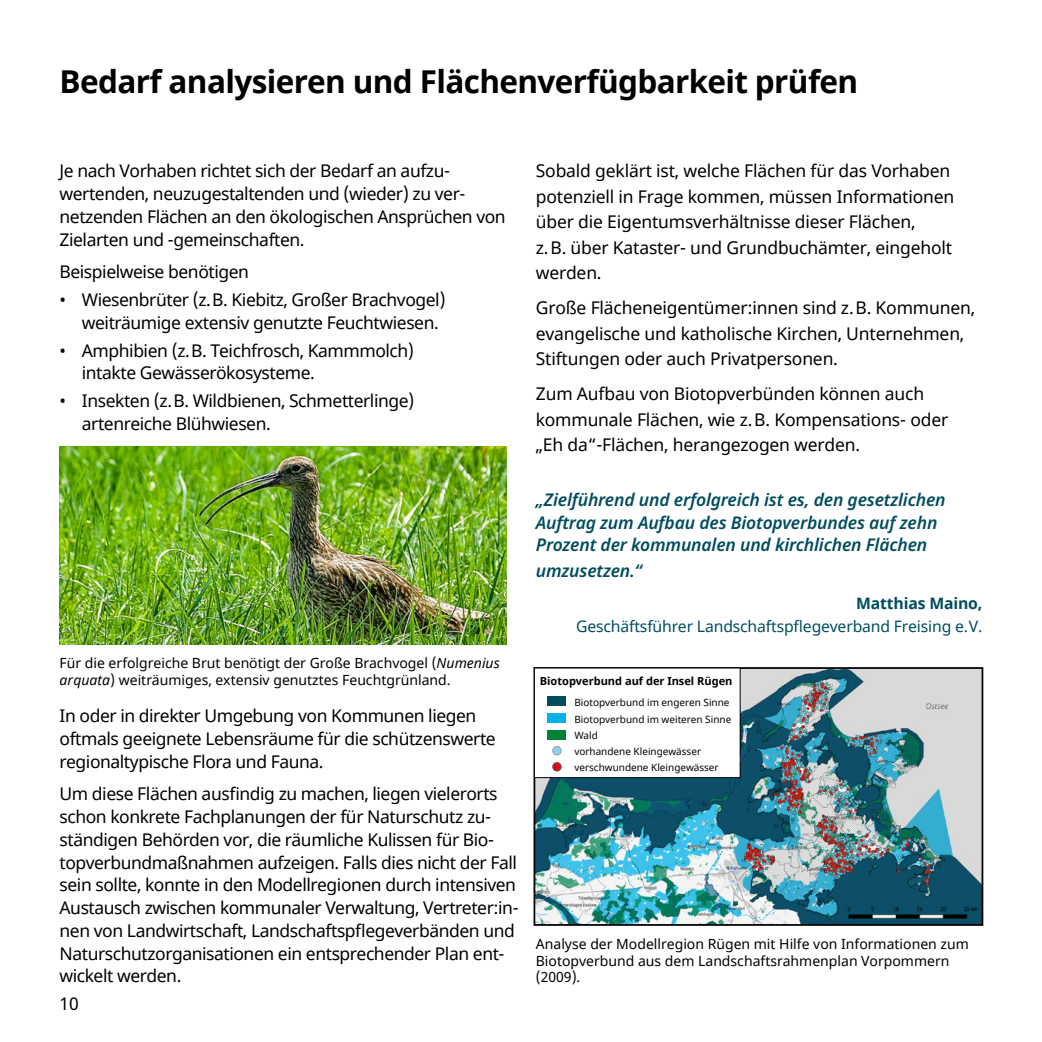
<style>
.page{position:relative;width:1042px;height:1042px;background:#fff}
.page>*{position:absolute;margin:0;border:0;box-sizing:border-box;transform-origin:0 0}
.Überschrift{font:700 31.5px "Noto Sans";letter-spacing:-.02em;color:#000}
.Fließtext{font:17.5px/22.8px "Noto Sans";letter-spacing:-.025em;color:#000}
.t1{font:italic 600 17.5px/22.8px "Noto Sans";letter-spacing:-.01em;color:#004d5e}
.t2{font:15.75px/22.8px "Noto Sans";letter-spacing:-.01em;color:#004d5e;text-align:right}
.Bildunterschrift{font:14px/16.8px "Noto Sans";color:#000}
.Bildunterschrift-2{font:700 11.03px "Noto Sans";color:#000}
.Bildunterschrift-3{font:9.97px "Noto Sans";color:#000}
.s1{font-style:italic}
.s2{font-weight:700}
</style>
<div class="page">
<img style="left:60px;top:446px;width:446px;height:198px">
<img style="left:536px;top:670px;width:444px;height:253px">
<div style="left:533px;top:667px;width:450px;height:259px;border:2px solid #000"></div>
<div style="left:534px;top:668px;width:206px;height:109px;background:#fff"></div>
<div style="left:534px;top:667px;width:206px;height:111px;border:1px solid #000"></div>
<div style="left:548px;top:696px;width:18px;height:10px;background:#004d5e"></div>
<div style="left:548px;top:713px;width:18px;height:10px;background:#00b1eb"></div>
<div style="left:548px;top:729px;width:18px;height:10px;background:#008237"></div>
<div style="left:553px;top:746px;width:8px;height:9px;background:#89d2f6;border-radius:50%"></div>
<div style="left:552px;top:746px;width:9px;height:9px;border:1px solid #9d9d9c;border-radius:50%"></div>
<div style="left:553px;top:762px;width:8px;height:9px;background:#e30613;border-radius:50%"></div>
<div style="left:552px;top:762px;width:9px;height:9px;border:1px solid #575756;border-radius:50%"></div>
<p class="Überschrift" style="left:60px;top:60px;width:800px">Bedarf analysieren und Flächenverfügbarkeit prüfen</p>
<p class="Fließtext" style="left:60px;top:160px;width:448px">Je nach Vorhaben richtet sich der Bedarf an aufzu&shy;wertenden, neuzugestaltenden und (wieder) zu ver&shy;netzenden Flächen an den ökologischen Ansprüchen von Zielarten und -gemeinschaften.</p>
<p class="Fließtext" style="left:60px;top:261px;width:191px">Beispielweise benötigen</p>
<p class="Fließtext" style="left:82px;top:289px;width:365px;text-indent:-22px">• Wiesenbrüter (z.B. Kiebitz, Großer Brachvogel) weiträumige extensiv genutzte Feuchtwiesen.</p>
<p class="Fließtext" style="left:82px;top:339px;width:334px;text-indent:-22px">• Amphibien (z.B. Teichfrosch, Kammmolch) intakte Gewässerökosysteme.</p>
<p class="Fließtext" style="left:82px;top:390px;width:334px;text-indent:-22px">• Insekten (z.B. Wildbienen, Schmetterlinge) artenreiche Blühwiesen.</p>
<p class="Bildunterschrift" style="left:60px;top:655px;width:442px">Für die erfolgreiche Brut benötigt der Große Brachvogel (<span class="s1">Numenius arquata</span>) weiträumiges, extensiv genutztes Feuchtgrünland.</p>
<p class="Fließtext" style="left:60px;top:705px;width:438px">In oder in direkter Umgebung von Kommunen liegen oftmals geeignete Lebensräume für die schützenswerte regionaltypische Flora und Fauna.</p>
<p class="Fließtext" style="left:60px;top:783px;width:460px">Um diese Flächen ausfindig zu machen, liegen vielerorts schon konkrete Fachplanungen der für Naturschutz zu&shy;ständigen Behörden vor, die räumliche Kulissen für Bio&shy;topverbundmaßnahmen aufzeigen. Falls dies nicht der Fall sein sollte, konnte in den Modellregionen durch intensiven Austausch zwischen kommunaler Verwaltung, Vertreter:in&shy;nen von Landwirtschaft, Landschaftspflegeverbänden und Naturschutzorganisationen ein entsprechender Plan ent&shy;wickelt werden.</p>
<p class="Fließtext" style="left:60px;top:993px;width:21px">10</p>
<p class="Fließtext" style="left:536px;top:159px;width:420px;line-height:25.4px">Sobald geklärt ist, welche Flächen für das Vorhaben potenziell in Frage kommen, müssen Informationen über die Eigentumsverhältnisse dieser Flächen,<br>z.B. über Kataster- und Grundbuchämter, eingeholt werden.</p>
<p class="Fließtext" style="left:536px;top:296px;width:441px;line-height:25.4px">Große Flächeneigentümer:innen sind z.B. Kommunen, evangelische und katholische Kirchen, Unternehmen,<br>Stiftungen oder auch Privatpersonen.</p>
<p class="Fließtext" style="left:536px;top:382px;width:414px;line-height:25.4px">Zum Aufbau von Biotopverbünden können auch kommunale Flächen, wie z.B. Kompensations- oder „Eh da“-Flächen, herangezogen werden.</p>
<p class="t1" style="left:536px;top:488px;width:411px">„Zielführend und erfolgreich ist es, den gesetzlichen<br>Auftrag zum Aufbau des Biotopverbundes auf zehn<br>Prozent der kommunalen und kirchlichen Flächen</p>
<p class="t1" style="left:536px;top:559px;width:108px">umzusetzen.“</p>
<p class="t2" style="left:576px;top:593px;width:408px"><span class="s2">Matthias Maino,<br></span>Geschäftsführer Landschaftspflegeverband Freising e.V.</p>
<p class="Bildunterschrift-2" style="left:540px;top:673px;width:194px">Biotopverbund auf der Insel Rügen</p>
<p class="Bildunterschrift-3" style="left:574px;top:696px;width:157px">Biotopverbund im engeren Sinne</p>
<p class="Bildunterschrift-3" style="left:574px;top:712px;width:158px">Biotopverbund im weiteren Sinne</p>
<p class="Bildunterschrift-3" style="left:574px;top:729px;width:25px">Wald</p>
<p class="Bildunterschrift-3" style="left:574px;top:745px;width:128px">vorhandene Kleingewässer</p>
<p class="Bildunterschrift-3" style="left:574px;top:761px;width:146px">verschwundene Kleingewässer</p>
<p class="Bildunterschrift" style="left:536px;top:936px;width:434px">Analyse der Modellregion Rügen mit Hilfe von Informationen zum<br>Biotopverbund aus dem Landschaftsrahmenplan Vorpommern (2009).</p>
</div>
